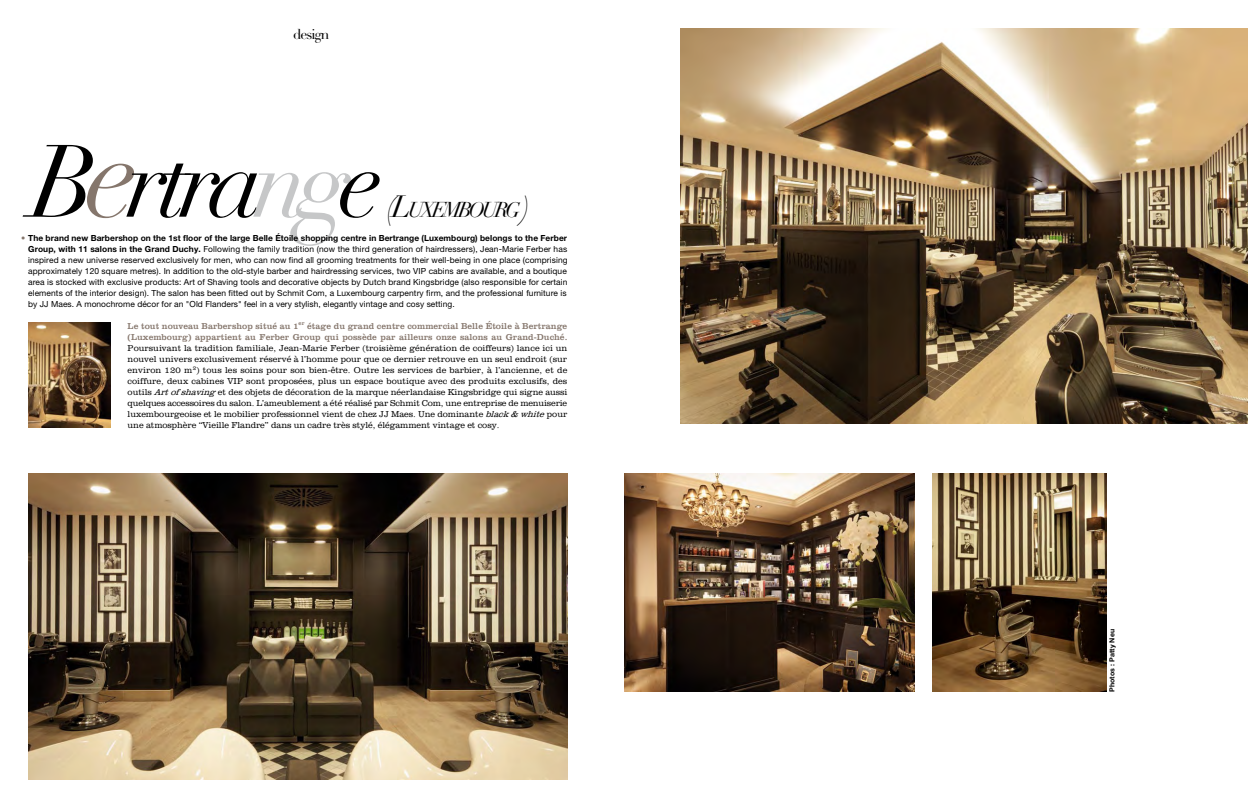
<style>
.page{position:relative;width:1248px;height:808px;background:#fff}
.page>*{position:absolute;margin:0;border:0;box-sizing:border-box;transform-origin:0 0}
.t1{font:italic 100.7px "Didot";letter-spacing:-.1em;color:#000}
.t2{font:italic 21px "Didot";letter-spacing:-.145em;color:#000}
.t3{font:14px "Didot LH";letter-spacing:-.07em;color:#000}
.t4{font:300 8.8px/11px "Clarendon BT";letter-spacing:-.005em;color:#000;text-align:justify}
.t5{font:8.8px/11px "Clarendon BT";letter-spacing:.005em;color:#85766c}
.t6{font:8.4px/11px "Helvetica Neue LT";letter-spacing:.005em;color:#000;text-align:justify}
.t7{font:700 8.4px "Helvetica Neue LT";letter-spacing:.005em;color:#000}
.t8{font:700 7px "Helvetica Neue LT";letter-spacing:.005em;color:#000}
.s1{font-size:120px;color:#85766c}
.s2{color:#c6c7c8}
.s3{font-size:30px}
.s4{font-weight:800;color:#85766c}
.s5{font-weight:700}
.s6{font-style:italic}
</style>
<div class="page">
<img style="left:28px;top:322px;width:82px;height:106px">
<img style="left:28px;top:474px;width:539px;height:306px">
<img style="left:680px;top:29px;width:567px;height:395px">
<img style="left:932px;top:474px;width:174px;height:217px">
<img style="left:624px;top:474px;width:290px;height:217px">
<h3 class="t3" style="left:293px;top:26px;width:38px">design</h3>
<h1 class="t1" style="left:31px;top:120px;width:353px">B<span class="s1">e</span>rtra<span class="s2">ng</span>e</h1>
<h2 class="t2" style="left:387px;top:196px;width:145px"><span class="s3">(L</span>UXEMBOURG <span class="s3">)</span></h2>
<p class="t7" style="left:21px;top:232px;width:547px"><span class="s4">•</span> The brand new Barbershop on the 1st floor of the large Belle Étoile shopping centre in Bertrange (Luxembourg) belongs to the Ferber</p>
<p class="t6" style="left:28px;top:243px;width:541px"><span class="s5">Group, with 11 salons in the Grand Duchy.</span> Following the family tradition (now the third generation of hairdressers), Jean-Marie Ferber has inspired a new universe reserved exclusively for men, who can now find all grooming treatments for their well-being in one place (comprising approximately 120 square metres). In addition to the old-style barber and hairdressing services, two VIP cabins are available, and a boutique area is stocked with exclusive products: Art of Shaving tools and decorative objects by Dutch brand Kingsbridge (also responsible for certain elements of the interior design). The salon has been fitted out by Schmit Com, a Luxembourg carpentry firm, and the professional furniture is by JJ Maes. A monochrome décor for an "Old Flanders" feel in a very stylish, elegantly vintage and cosy setting.</p>
<p class="t5" style="left:128px;top:320px;width:441px">Le tout nouveau Barbershop situé au 1<sup>er</sup> étage du grand centre commercial Belle Étoile à Bertrange (Luxembourg) appartient au Ferber Group qui possède par ailleurs onze salons au Grand-Duché.</p>
<p class="t4" style="left:128px;top:342px;width:441px">Poursuivant la tradition familiale, Jean-Marie Ferber (troisième génération de coiffeurs) lance ici un nouvel univers exclusivement réservé à l’homme pour que ce dernier retrouve en un seul endroit (sur environ 120 m<sup>2</sup>) tous les soins pour son bien-être. Outre les services de barbier, à l’ancienne, et de coiffure, deux cabines VIP sont proposées, plus un espace boutique avec des produits exclusifs, des outils <span class="s6">Artof shaving</span>et des objets de décoration de la marque néerlandaise Kingsbridge qui signe aussi quelques accessoires du salon. L’ameublement a été réalisé par Schmit Com, une entreprise de menuiserie luxembourgeoise et le mobilier professionnel vient de chez JJ Maes. Une dominante <span class="s6">black&amp; white</span>pour une atmosphère “Vieille Flandre” dans un cadre très stylé, élégamment vintage et cosy.</p>
<p class="t8" style="left:1107px;top:692px;width:64px;rotate:-90deg">Photos : Patty Neu</p>
</div>
